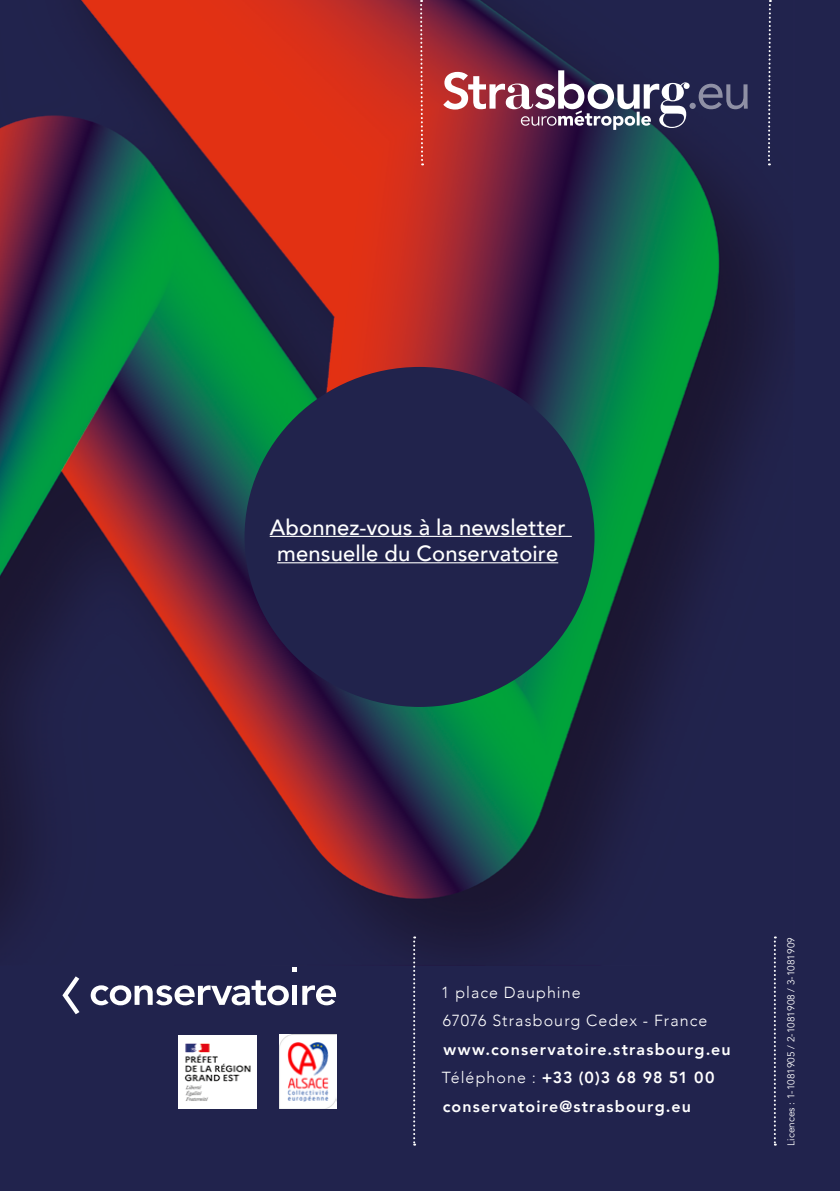
<style>
.page{position:relative;width:840px;height:1191px;background:#fff}
.page>*{position:absolute;margin:0;border:0;box-sizing:border-box;transform-origin:0 0}
.t1{font:500 22px/26.4px "Avenir";letter-spacing:.005em;color:#fff;text-align:center}
.t2{font:800 16px/28.4px "Avenir";letter-spacing:.07em;color:#fff}
.t3{font:300 16px/28.4px "Avenir";letter-spacing:.07em;color:#fff}
.t4{font:10px "Avenir";color:#fff}
.s1{font-weight:300}
</style>
<div class="page">
<div style="left:0;top:0;width:839px;height:1191px;background:#21234d"></div>
<img style="left:0;top:0;width:777px;height:964px">
<svg style="left:419px;top:0;width:5px;height:165px"></svg>
<svg style="left:766px;top:0;width:5px;height:165px"></svg>
<svg style="left:443px;top:70px;width:304px;height:60px"></svg>
<div style="left:244px;top:367px;width:350px;height:340px;background:#21234c;border-radius:50%"></div>
<hr style="left:269px;top:536px;width:302px;height:1px;background:#fff">
<hr style="left:277px;top:562px;width:281px;height:1px;background:#fff">
<img style="left:279px;top:1034px;width:57px;height:74px">
<svg style="left:62px;top:976px;width:17px;height:38px"></svg>
<svg style="left:292px;top:967px;width:5px;height:4px"></svg>
<svg style="left:91px;top:980px;width:198px;height:25px"></svg>
<div style="left:292px;top:985px;width:5px;height:20px;background:#fff"></div>
<svg style="left:302px;top:985px;width:34px;height:20px"></svg>
<img style="left:178px;top:1035px;width:79px;height:73px">
<svg style="left:413px;top:936px;width:2px;height:209px"></svg>
<svg style="left:773px;top:936px;width:2px;height:209px"></svg>
<h1 class="t1" style="left:269px;top:513px;width:297px">Abonnez-vous à la newsletter mensuelle du Conservatoire</h1>
<p class="t3" style="left:441px;top:978px;width:267px">1 place Dauphine<br>67076 Strasbourg Cedex - France</p>
<p class="t2" style="left:441px;top:1035px;width:290px">www.conservatoire.strasbourg.eu<br><span class="s1">Téléphone :</span> +33 (0)3 68 98 51 00 conservatoire@strasbourg.eu</p>
<p class="t4" style="left:784px;top:1145px;width:210px;rotate:-90deg">Licences : 1-1081905 / 2-1081908 / 3-1081909</p>
</div>
